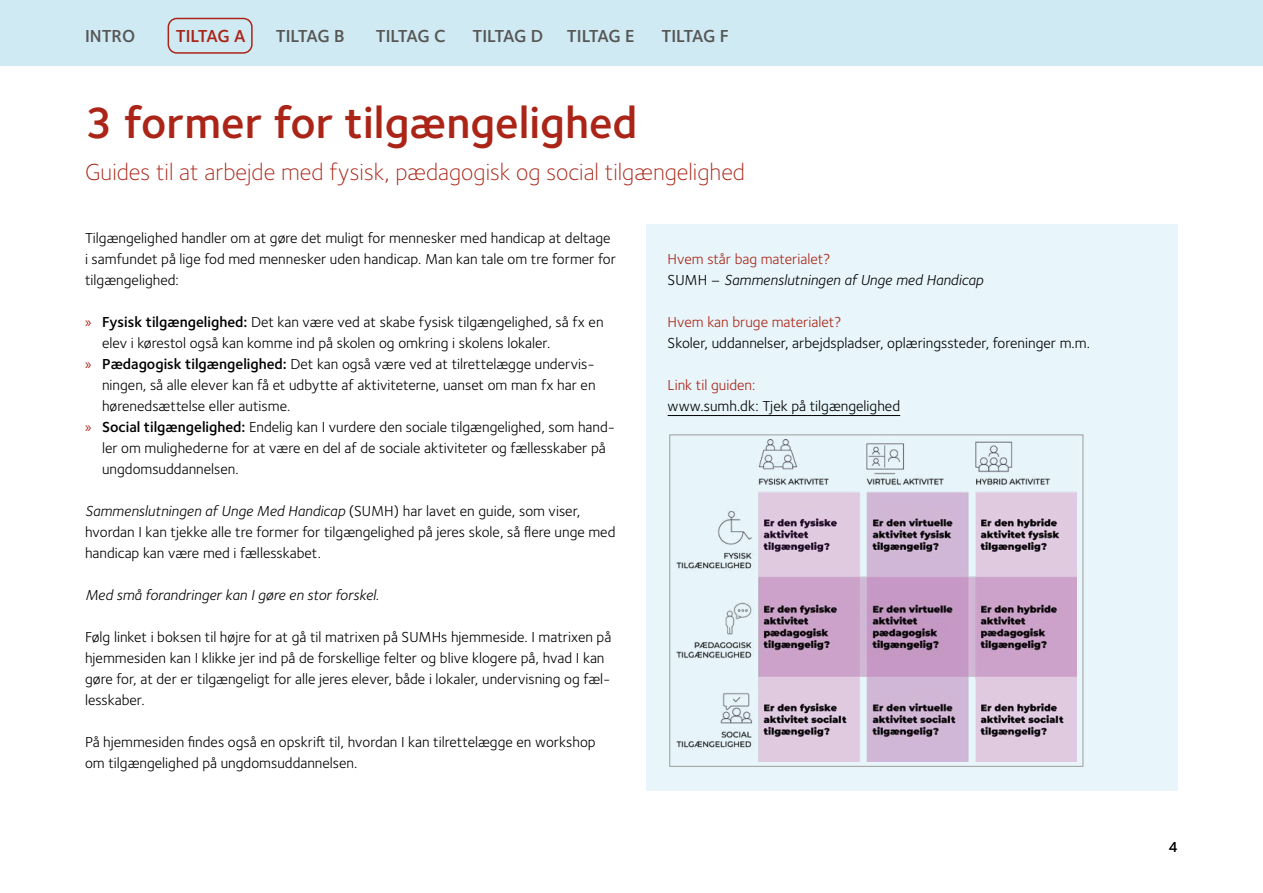
<style>
.page{position:relative;width:1263px;height:893px;background:#fff}
.page>*{position:absolute;margin:0;border:0;box-sizing:border-box;transform-origin:0 0}
.t1{font:600 45px "Foundry Sterling";color:#aa2517}
.t2{font:300 24px "Foundry Sterling";color:#aa2517}
.t3{font:600 18px "Foundry Sterling";letter-spacing:-.015em;color:#575756}
.t4{font:600 18px "Foundry Sterling";letter-spacing:-.015em;color:#aa2517}
.Brød{font:15px/21px "Foundry Sterling";color:#000}
.Punkt_u_afstand{font:15px/21px "Foundry Sterling";color:#000}
.Boks_tekst{font:15px "Foundry Sterling";color:#000}
.Overskrift_boks{font:15px "Foundry Sterling";color:#aa2517}
.Brød-2{font:italic 15px "Foundry Sterling";color:#000}
.Boks_tekst-2{font:italic 15px "Foundry Sterling";color:#000}
.t5{font:600 15px "Foundry Sterling";color:#000}
.s1{font-family:"Myriad Pro";color:#aa2517}
.s2{font-weight:600}
.s3{font-style:italic}
.s4{font-style:normal}
</style>
<div class="page">
<div style="left:0;top:0;width:1263px;height:66px;background:#d0eaf4"></div>
<div style="left:168px;top:18px;width:85px;height:36px;border:2px solid #aa2517;border-radius:9px"></div>
<div style="left:646px;top:417px;width:532px;height:374px;background:#e8f5fa"></div>
<div style="left:646px;top:224px;width:532px;height:69px;background:#e8f5fa"></div>
<div style="left:646px;top:287px;width:532px;height:69px;background:#e8f5fa"></div>
<div style="left:646px;top:350px;width:532px;height:69px;background:#e8f5fa"></div>
<hr style="left:668px;top:415px;width:232px;height:1px;background:#000">
<img style="left:676px;top:440px;width:400px;height:322px">
<div style="left:669px;top:435px;width:414px;height:331px;border:1px solid #9d9d9c"></div>
<p class="t3" style="left:85px;top:25px;width:52px">INTRO</p>
<p class="t4" style="left:176px;top:25px;width:71px">TILTAG A</p>
<p class="t3" style="left:276px;top:25px;width:70px">TILTAG B</p>
<p class="t3" style="left:376px;top:25px;width:71px">TILTAG C</p>
<p class="t3" style="left:472px;top:25px;width:72px">TILTAG D</p>
<p class="t3" style="left:567px;top:25px;width:69px">TILTAG E</p>
<p class="t3" style="left:661px;top:25px;width:69px">TILTAG F</p>
<h1 class="t1" style="left:85px;top:96px;width:554px">3 former for tilgængelighed</h1>
<h1 class="t2" style="left:85px;top:158px;width:661px">Guides til at arbejde med fysisk, pædagogisk og social tilgængelighed</h1>
<p class="Brød" style="left:85px;top:228px;width:532px">Tilgængelighed handler om at gøre det muligt for mennesker med handicap at deltage i samfundet på lige fod med mennesker uden handicap. Man kan tale om tre former for tilgængelighed:</p>
<p class="Punkt_u_afstand" style="left:102px;top:312px;width:503px;text-indent:-17px"><span class="s1">»</span> <span class="s2">Fysisk tilgængelighed:</span> Det kan være ved at skabe fysisk tilgængelighed, så fx en elev i kørestol også kan komme ind på skolen og omkring i skolens lokaler.</p>
<p class="Punkt_u_afstand" style="left:102px;top:354px;width:495px;text-align:justify;text-indent:-17px"><span class="s1">»</span> <span class="s2">Pædagogisk tilgængelighed:</span> Det kan også være ved at tilrettelægge undervis&shy;ningen, så alle elever kan få et udbytte af aktiviteterne, uanset om man fx har en hørenedsættelse eller autisme.</p>
<p class="Punkt_u_afstand" style="left:102px;top:417px;width:515px;text-indent:-17px"><span class="s1">»</span> <span class="s2">Social tilgængelighed:</span> Endelig kan I vurdere den sociale tilgængelighed, som hand&shy;ler om mulighederne for at være en del af de sociale aktiviteter og fællesskaber på ungdomsuddannelsen.</p>
<p class="Brød" style="left:85px;top:501px;width:532px"><span class="s3">Sammenslutningen af Unge Med Handicap</span> (SUMH) har lavet en guide, som viser, hvordan I kan tjekke alle tre former for tilgængelighed på jeres skole, så flere unge med handicap kan være med i fællesskabet.</p>
<p class="Brød-2" style="left:85px;top:586px;width:296px">Med små forandringer kan I gøre en stor forskel.</p>
<p class="Brød" style="left:85px;top:627px;width:528px">Følg linket i boksen til højre for at gå til matrixen på SUMHs hjemmeside. I matrixen på hjemmesiden kan I klikke jer ind på de forskellige felter og blive klogere på, hvad I kan gøre for, at der er tilgængeligt for alle jeres elever, både i lokaler, undervisning og fæl&shy;lesskaber.</p>
<p class="Brød" style="left:85px;top:732px;width:512px">På hjemmesiden findes også en opskrift til, hvordan I kan tilrettelægge en workshop om tilgængelighed på ungdomsuddannelsen.</p>
<p class="Overskrift_boks" style="left:668px;top:250px;width:164px">Hvem står bag materialet?</p>
<p class="Boks_tekst-2" style="left:668px;top:271px;width:317px"><span class="s4">SUMH –</span> Sammenslutningen af Unge med Handicap</p>
<p class="Overskrift_boks" style="left:668px;top:313px;width:175px">Hvem kan bruge materialet?</p>
<p class="Boks_tekst" style="left:668px;top:334px;width:424px">Skoler, uddannelser, arbejdspladser, oplæringssteder, foreninger m.m.</p>
<p class="Overskrift_boks" style="left:668px;top:376px;width:89px">Link til guiden:</p>
<p class="Boks_tekst" style="left:668px;top:397px;width:234px">www.sumh.dk: Tjek på tilgængelighed</p>
<p class="t5" style="left:1168px;top:838px;width:11px">4</p>
</div>
